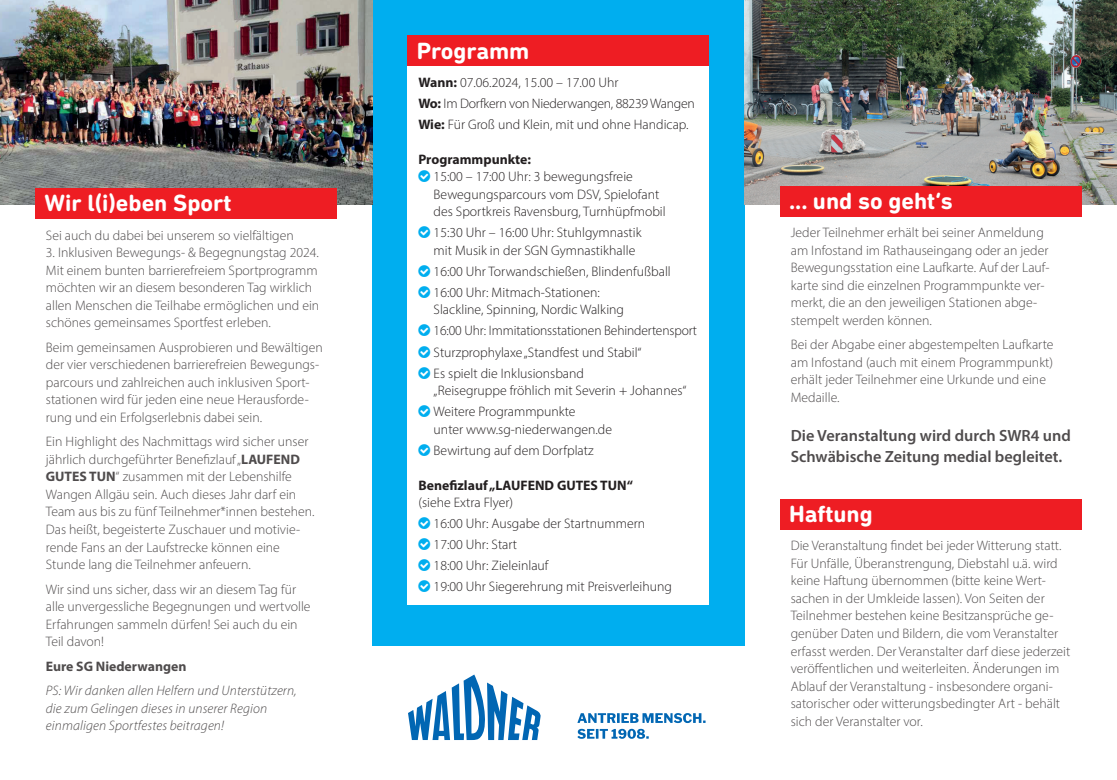
<style>
.page{position:relative;width:1117px;height:780px;background:#fff}
.page>*{position:absolute;margin:0;border:0;box-sizing:border-box;transform-origin:0 0}
.t1{font:700 23.88px "DIN Next Rounded LT Pro";color:#fff}
.t2{font:600 16.25px/21.2px "Myriad Pro";color:#231f20}
.t3{font:300 13.75px/17.5px "Myriad Pro";color:#231f20}
.t4{font:italic 300 13.75px/17.5px "Myriad Pro";letter-spacing:.01em;color:#231f20}
.t5{font:700 13.75px "Myriad Pro";color:#231f20}
.s1{font-weight:700}
</style>
<div class="page">
<div style="left:372px;top:0;width:372px;height:645px;background:#00aeef"></div>
<img style="left:0;top:0;width:372px;height:204px">
<img style="left:744px;top:0;width:372px;height:204px">
<div style="left:407px;top:66px;width:302px;height:538px;background:#fff"></div>
<div style="left:407px;top:35px;width:302px;height:31px;background:#ee1d23"></div>
<div style="left:780px;top:186px;width:301px;height:31px;background:#ee1d23"></div>
<div style="left:780px;top:499px;width:301px;height:31px;background:#ee1d23"></div>
<div style="left:36px;top:188px;width:301px;height:31px;background:#ee1d23"></div>
<svg style="left:408px;top:674px;width:132px;height:66px"></svg>
<svg style="left:577px;top:713px;width:128px;height:25px"></svg>
<h1 class="t1" style="left:45px;top:189px;width:188px">Wir l(i)eben Sport</h1>
<p class="t3" style="left:46px;top:226px;width:249px">Sei auch du dabei bei unserem so vielfältigen</p>
<p class="t3" style="left:46px;top:243px;width:275px">3. Inklusiven Bewegungs- &amp; Begegnungstag 2024.<br>Mit einem bunten barrierefreiem Sportprogramm möchten wir an diesem besonderen Tag wirklich allen Menschen die Teilhabe ermöglichen und ein schönes gemeinsames Sportfest erleben.</p>
<p class="t3" style="left:46px;top:338px;width:278px">Beim gemeinsamen Ausprobieren und Bewältigen der vier verschiedenen barrierefreien Bewegungs&shy;parcours und zahlreichen auch inklusiven Sport&shy;stationen wird für jeden eine neue Herausforde&shy;rung und ein Erfolgserlebnis dabei sein.</p>
<p class="t3" style="left:46px;top:433px;width:270px">Ein Highlight des Nachmittags wird sicher unser jährlich durchgeführter Benefizlauf „<span class="s1">LAUFEND GUTES TUN</span>“ zusammen mit der Lebenshilfe Wangen Allgäu sein. Auch dieses Jahr darf ein Team aus bis zu fünf Teilnehmer*innen bestehen.<br>Das heißt, begeisterte Zuschauer und motivie&shy;rende Fans an der Laufstrecke können eine Stunde lang die Teilnehmer anfeuern.</p>
<p class="t3" style="left:46px;top:580px;width:266px">Wir sind uns sicher, dass wir an diesem Tag für alle unvergessliche Begegnungen und wertvolle Erfahrungen sammeln dürfen! Sei auch du ein Teil davon!</p>
<p class="t5" style="left:46px;top:657px;width:142px">Eure SG Niederwangen</p>
<p class="t4" style="left:46px;top:681px;width:252px">PS: Wir danken allen Helfern und Unterstützern, die zum Gelingen dieses in unserer Region einmaligen Sportfestes beitragen!</p>
<h1 class="t1" style="left:416px;top:36px;width:114px">Programm</h1>
<p class="t3" style="left:418px;top:71px;width:278px;line-height:21px"><span class="s1">Wann:</span> 07.06.2024, 15.00 – 17.00 Uhr<br><span class="s1">Wo:</span> Im Dorfkern von Niederwangen, 88239 Wangen<br><span class="s1">Wie:</span> Für Groß und Klein, mit und ohne Handicap.</p>
<p class="t5" style="left:418px;top:150px;width:114px">Programmpunkte:</p>
<p class="t3" style="left:433px;top:168px;width:233px">15:00 – 17:00 Uhr: 3 bewegungsfreie<br>Bewegungsparcours vom DSV, Spielofant des Sportkreis Ravensburg, Turnhüpfmobil</p>
<p class="t3" style="left:433px;top:224px;width:209px">15:30 Uhr – 16:00 Uhr: Stuhlgymnastik mit Musik in der SGN Gymnastikhalle</p>
<p class="t3" style="left:433px;top:260px;width:238px;line-height:21px">16:00 Uhr Torwandschießen, Blindenfußball<br>16:00 Uhr: Mitmach-Stationen:</p>
<p class="t3" style="left:433px;top:299px;width:265px;line-height:21px">Slackline, Spinning, Nordic Walking<br>16:00 Uhr: Immitationsstationen Behindertensport Sturzprophylaxe „Standfest und Stabil“<br>Es spielt die Inklusionsband</p>
<p class="t3" style="left:433px;top:380px;width:254px;line-height:21px">„Reisegruppe fröhlich mit Severin + Johannes“<br>Weitere Programmpunkte</p>
<p class="t3" style="left:433px;top:418px;width:180px;line-height:21px">unter www.sg-niederwangen.de<br>Bewirtung auf dem Dorfplatz</p>
<p class="t5" style="left:418px;top:476px;width:216px">Benefizlauf „LAUFEND GUTES TUN“</p>
<p class="t3" style="left:433px;top:492px;width:240px;line-height:21px;text-indent:-15px">(siehe Extra Flyer)<br>16:00 Uhr: Ausgabe der Startnummern<br>17:00 Uhr: Start<br>18:00 Uhr: Zieleinlauf<br>19:00 Uhr Siegerehrung mit Preisverleihung</p>
<h1 class="t1" style="left:788px;top:187px;width:165px">... und so geht‘s</h1>
<p class="t3" style="left:790px;top:224px;width:260px">Jeder Teilnehmer erhält bei seiner Anmeldung am Infostand im Rathauseingang oder an jeder Bewegungsstation eine Laufkarte. Auf der Lauf&shy;karte sind die einzelnen Programmpunkte ver&shy;merkt, die an den jeweiligen Stationen abge&shy;stempelt werden können.</p>
<p class="t3" style="left:790px;top:336px;width:264px">Bei der Abgabe einer abgestempelten Laufkarte am Infostand (auch mit einem Programmpunkt) erhält jeder Teilnehmer eine Urkunde und eine Medaille.</p>
<p class="t2" style="left:790px;top:424px;width:281px">Die Veranstaltung wird durch SWR4 und<br>Schwäbische Zeitung medial begleitet.</p>
<h1 class="t1" style="left:788px;top:500px;width:85px">Haftung</h1>
<p class="t3" style="left:790px;top:537px;width:281px">Die Veranstaltung findet bei jeder Witterung statt.<br>Für Unfälle, Überanstrengung, Diebstahl u.ä. wird keine Haftung übernommen (bitte keine Wert&shy;sachen in der Umkleide lassen). Von Seiten der Teilnehmer bestehen keine Besitzansprüche ge&shy;genüber Daten und Bildern, die vom Veranstalter erfasst werden. Der Veranstalter darf diese jederzeit veröffentlichen und weiterleiten. Änderungen im Ablauf der Veranstaltung - insbesondere organi&shy;satorischer oder witterungsbedingter Art - behält sich der Veranstalter vor.</p>
</div>
